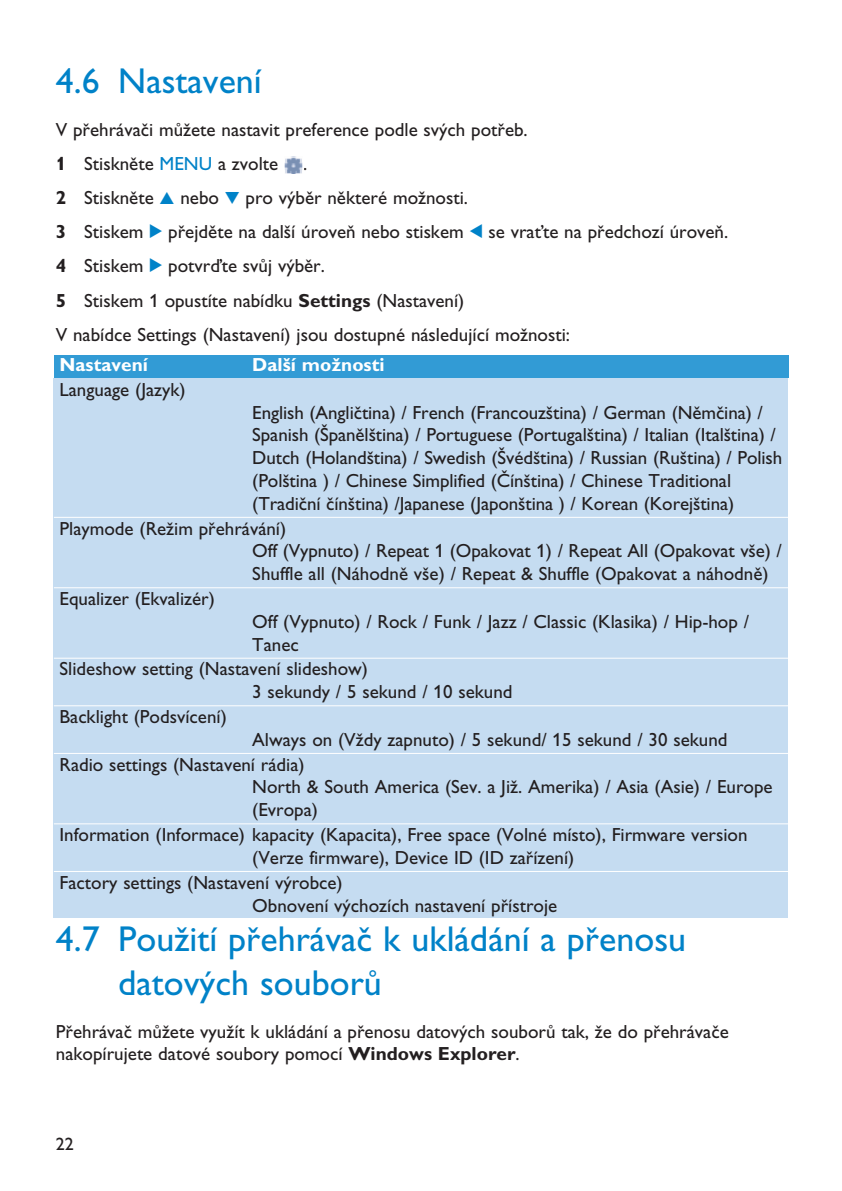
<style>
.page{position:relative;width:842px;height:1191px;background:#fff}
.page>*{position:absolute;margin:0;border:0;box-sizing:border-box;transform-origin:0 0}
.t1{font:36px/43.2px "Gill Sans Alt CE";color:#0082c8}
.t2{font:19px/22.8px "Gill Sans Alt CE";color:#231f20}
.t3{font:700 19px "Gill Sans Alt CE";color:#fff}
.t4{font:18px "Gill Sans Alt CE";color:#231f20}
.s1{font-weight:700}
.s2{font-family:"Gill Alt One";color:#0082c8}
.s3{font-family:"Audio Four 4";color:#0082c8}
</style>
<div class="page">
<div style="left:54px;top:355px;width:734px;height:22px;background:#329bd5"></div>
<div style="left:54px;top:378px;width:734px;height:540px;background:#c5dcf1"></div>
<img style="left:285px;top:157px;width:18px;height:17px">
<hr style="left:54px;top:517px;width:734px;height:1px;background:#fff">
<hr style="left:54px;top:587px;width:734px;height:1px;background:#fff">
<hr style="left:54px;top:658px;width:734px;height:1px;background:#fff">
<hr style="left:54px;top:705px;width:734px;height:1px;background:#fff">
<hr style="left:54px;top:753px;width:734px;height:1px;background:#fff">
<hr style="left:54px;top:823px;width:734px;height:1px;background:#fff">
<hr style="left:54px;top:871px;width:734px;height:1px;background:#fff">
<h1 class="t1" style="left:56px;top:63px;width:207px">4.6 Nastavení</h1>
<p class="t2" style="left:56px;top:114px;width:473px;line-height:34.2px">V přehrávači můžete nastavit preference podle svých potřeb.<br><span class="s1">1</span> Stiskněte <span class="s2">MENU</span> a zvolte</p>
<p class="t2" style="left:56px;top:149px;width:674px;line-height:34.2px;text-indent:247px">.<br><span class="s1">2</span> Stiskněte <span class="s3">3</span> nebo <span class="s3">4</span> pro výběr některé možnosti.<br><span class="s1">3</span> Stiskem <span class="s3">2</span> přejděte na další úroveň nebo stiskem <span class="s3">1</span> se vraťte na předchozí úroveň.<br><span class="s1">4</span> Stiskem <span class="s3">2</span> potvrďte svůj výběr.<br><span class="s1">5</span> Stiskem 1 opustíte nabídku <span class="s1">Settings</span> (Nastavení)<br>V nabídce Settings (Nastavení) jsou dostupné následující možnosti:</p>
<p class="t3" style="left:60px;top:358px;width:90px">Nastavení</p>
<p class="t3" style="left:252px;top:358px;width:134px">Další možnosti</p>
<p class="t2" style="left:60px;top:380px;width:128px">Language (Jazyk)</p>
<p class="t2" style="left:252px;top:403px;width:531px">English (Angličtina) / French (Francouzština) / German (Němčina) / Spanish (Španělština) / Portuguese (Portugalština) / Italian (Italština) / Dutch (Holandština) / Swedish (Švédština) / Russian (Ruština) / Polish (Polština ) / Chinese Simplified (Čínština) / Chinese Traditional (Tradiční čínština) /Japanese (Japonština ) / Korean (Korejština)</p>
<p class="t2" style="left:252px;top:519px;width:531px;text-indent:-193px">Playmode (Režim přehrávání)<br>Off (Vypnuto) / Repeat 1 (Opakovat 1) / Repeat All (Opakovat vše) /<br>Shuffle all (Náhodně vše) / Repeat &amp; Shuffle (Opakovat a náhodně)</p>
<p class="t2" style="left:60px;top:589px;width:157px">Equalizer (Ekvalizér)</p>
<p class="t2" style="left:252px;top:612px;width:498px">Off (Vypnuto) / Rock / Funk / Jazz / Classic (Klasika) / Hip-hop /<br>Tanec</p>
<p class="t2" style="left:252px;top:659px;width:262px;text-indent:-193px">Slideshow setting (Nastavení slideshow)<br>3 sekundy / 5 sekund / 10 sekund</p>
<p class="t2" style="left:60px;top:707px;width:169px">Backlight (Podsvícení)</p>
<p class="t2" style="left:60px;top:729px;width:669px;line-height:24.8px;text-indent:193px">Always on (Vždy zapnuto) / 5 sekund/ 15 sekund / 30 sekund<br>Radio settings (Nastavení rádia)</p>
<p class="t2" style="left:252px;top:777px;width:522px">North &amp; South America (Sev. a Již. Amerika) / Asia (Asie) / Europe (Evropa)</p>
<p class="t2" style="left:252px;top:825px;width:497px;text-indent:-193px">Information (Informace) kapacity (Kapacita), Free space (Volné místo), Firmware version (Verze firmware), Device ID (ID zařízení)</p>
<p class="t2" style="left:252px;top:873px;width:306px;text-indent:-193px">Factory settings (Nastavení výrobce)<br>Obnovení výchozích nastavení přístroje</p>
<h1 class="t1" style="left:118px;top:921px;width:569px;text-indent:-62px">4.7 Použití přehrávač k ukládání a přenosu datových souborů</h1>
<p class="t2" style="left:56px;top:1022px;width:674px">Přehrávač můžete využít k ukládání a přenosu datových souborů tak, že do přehrávače nakopírujete datové soubory pomocí <span class="s1">Windows Explorer</span>.</p>
<p class="t4" style="left:56px;top:1137px;width:19px">22</p>
</div>
